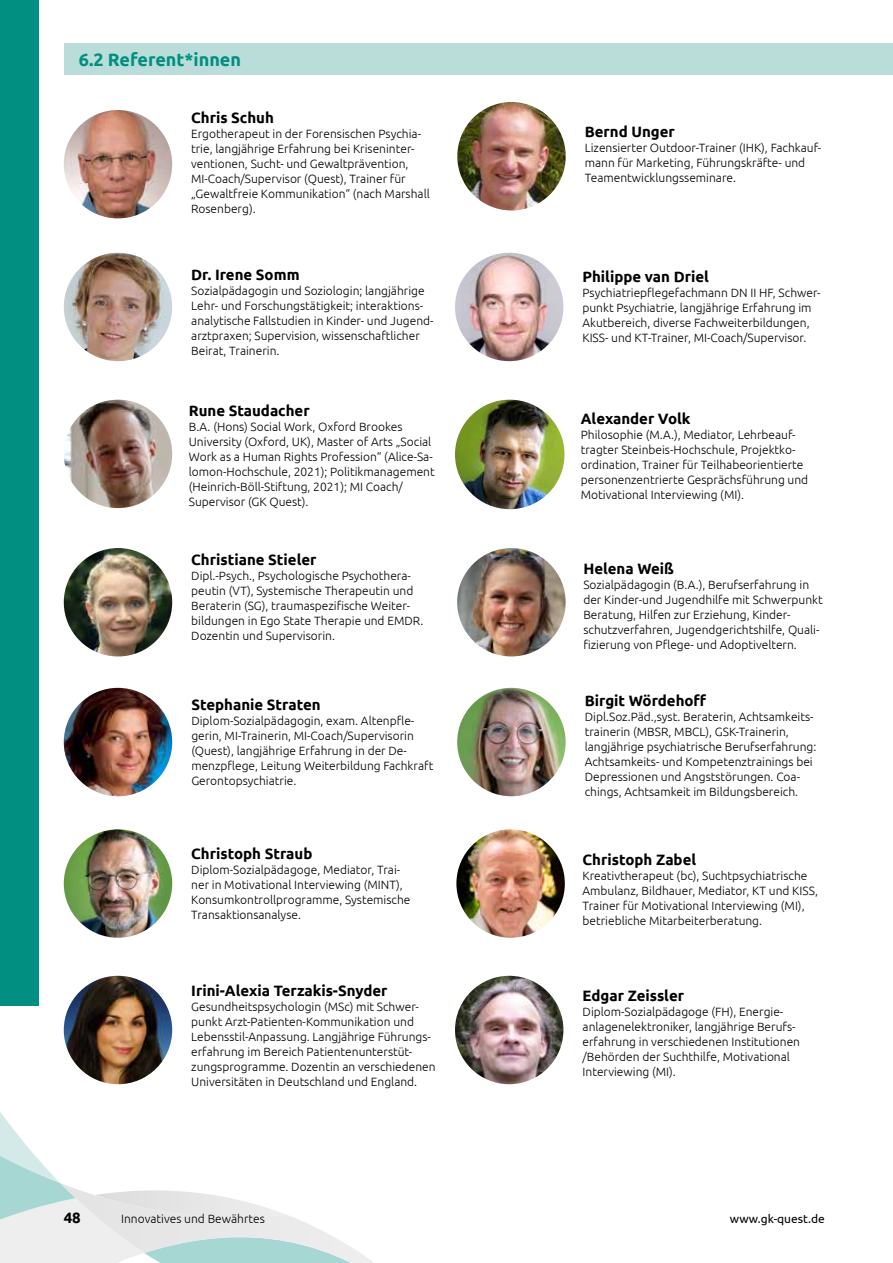
<style>
.page{position:relative;width:893px;height:1263px;background:#fff}
.page>*{position:absolute;margin:0;border:0;box-sizing:border-box;transform-origin:0 0}
.t1{font:700 18px "Ubuntu";color:#008f81}
.t2{font:700 15px "Ubuntu";color:#000}
.t3{font:300 12px/15px "Ubuntu";color:#000}
.t4{font:12px "Ubuntu";color:#000}
</style>
<div class="page">
<svg style="left:0;top:1112px;width:374px;height:151px"></svg>
<div style="left:0;top:0;width:38px;height:1006px;background:#008f81"></div>
<div style="left:65px;top:44px;width:828px;height:31px;background:#bbddd9"></div>
<img style="left:64px;top:110px;width:108px;height:108px;border-radius:54px">
<img style="left:64px;top:253px;width:108px;height:108px;border-radius:54px">
<img style="left:455px;top:400px;width:109px;height:109px;border-radius:55px">
<img style="left:64px;top:688px;width:108px;height:108px;border-radius:54px">
<img style="left:64px;top:548px;width:108px;height:108px;border-radius:54px">
<img style="left:455px;top:976px;width:108px;height:108px;border-radius:54px">
<img style="left:457px;top:688px;width:109px;height:108px;border-radius:54px">
<img style="left:457px;top:548px;width:109px;height:108px;border-radius:54px">
<img style="left:456px;top:829px;width:109px;height:109px;border-radius:54px">
<img style="left:64px;top:829px;width:108px;height:109px;border-radius:54px">
<img style="left:455px;top:253px;width:108px;height:108px;border-radius:54px">
<img style="left:457px;top:102px;width:109px;height:108px;border-radius:54px">
<img style="left:64px;top:976px;width:108px;height:108px;border-radius:54px">
<img style="left:64px;top:400px;width:108px;height:108px;border-radius:54px">
<h1 class="t1" style="left:79px;top:49px;width:164px">6.2 Referent*innen</h1>
<p class="t2" style="left:191px;top:109px;width:84px">Chris Schuh</p>
<p class="t3" style="left:191px;top:126px;width:240px">Ergotherapeut in der Forensischen Psychia&shy;trie, langjährige Erfahrung bei Kriseninter&shy;ventionen, Sucht- und Gewaltprävention, MI-Coach/Supervisor (Quest), Trainer für „Gewaltfreie Kommunikation“ (nach Marshall Rosenberg).</p>
<p class="t2" style="left:191px;top:265px;width:110px">Dr. Irene Somm</p>
<p class="t3" style="left:191px;top:283px;width:244px">Sozialpädagogin und Soziologin; langjährige Lehr- und Forschungstätigkeit; interaktions&shy;analytische Fallstudien in Kinder- und Jugend&shy;arztpraxen; Supervision, wissenschaftlicher Beirat, Trainerin.</p>
<p class="t2" style="left:189px;top:401px;width:122px">Rune Staudacher</p>
<p class="t3" style="left:189px;top:419px;width:247px">B.A. (Hons) Social Work, Oxford Brookes University (Oxford, UK), Master of Arts „Social Work as a Human Rights Profession“ (Alice-Sa&shy;lomon-Hochschule, 2021); Politikmanagement (Heinrich-Böll-Stiftung, 2021); MI Coach/ Supervisor (GK Quest).</p>
<p class="t2" style="left:191px;top:550px;width:127px">Christiane Stieler</p>
<p class="t3" style="left:191px;top:568px;width:234px">Dipl.-Psych., Psychologische Psychothera&shy;peutin (VT), Systemische Therapeutin und Beraterin (SG), traumaspezifische Weiter&shy;bildungen in Ego State Therapie und EMDR.<br>Dozentin und Supervisorin.</p>
<p class="t2" style="left:191px;top:696px;width:131px">Stephanie Straten</p>
<p class="t3" style="left:191px;top:713px;width:243px">Diplom-Sozialpädagogin, exam. Altenpfle&shy;gerin, MI-Trainerin, MI-Coach/Supervisorin (Quest), langjährige Erfahrung in der De&shy;menzpflege, Leitung Weiterbildung Fachkraft Gerontopsychiatrie.</p>
<p class="t2" style="left:191px;top:844px;width:123px">Christoph Straub</p>
<p class="t3" style="left:191px;top:862px;width:221px">Diplom-Sozialpädagoge, Mediator, Trai&shy;ner in Motivational Interviewing (MINT), Konsumkontrollprogramme, Systemische Transaktionsanalyse.</p>
<p class="t2" style="left:191px;top:981px;width:198px">Irini-Alexia Terzakis-Snyder</p>
<p class="t3" style="left:191px;top:998px;width:246px">Gesundheitspsychologin (MSc) mit Schwer&shy;punkt Arzt-Patienten-Kommunikation und Lebensstil-Anpassung. Langjährige Führungs&shy;erfahrung im Bereich Patientenunterstüt&shy;zungsprogramme. Dozentin an verschiedenen Universitäten in Deutschland und England.</p>
<p class="t2" style="left:585px;top:123px;width:92px">Bernd Unger</p>
<p class="t3" style="left:585px;top:140px;width:238px">Lizensierter Outdoor-Trainer (IHK), Fachkauf&shy;mann für Marketing, Führungskräfte- und<br>Teamentwicklungsseminare.</p>
<p class="t2" style="left:582px;top:267px;width:128px">Philippe van Driel</p>
<p class="t3" style="left:582px;top:285px;width:240px">Psychiatriepflegefachmann DN II HF, Schwer&shy;punkt Psychiatrie, langjährige Erfahrung im Akutbereich, diverse Fachweiterbildungen, KISS- und KT-Trainer, MI-Coach/Supervisor.</p>
<p class="t2" style="left:581px;top:410px;width:111px">Alexander Volk</p>
<p class="t3" style="left:581px;top:427px;width:229px">Philosophie (M.A.), Mediator, Lehrbeauf&shy;tragter Steinbeis-Hochschule, Projektko&shy;ordination, Trainer für Teilhabeorientierte personenzentrierte Gesprächsführung und Motivational Interviewing (MI).</p>
<p class="t2" style="left:583px;top:559px;width:92px">Helena Weiß</p>
<p class="t3" style="left:583px;top:577px;width:241px">Sozialpädagogin (B.A.), Berufserfahrung in der Kinder-und Jugendhilfe mit Schwerpunkt Beratung, Hilfen zur Erziehung, Kinder&shy;schutzverfahren, Jugendgerichtshilfe, Quali&shy;fizierung von Pflege- und Adoptiveltern.</p>
<p class="t2" style="left:585px;top:692px;width:123px">Birgit Wördehoff</p>
<p class="t3" style="left:585px;top:709px;width:233px">Dipl.Soz.Päd.,syst. Beraterin, Achtsamkeits&shy;trainerin (MBSR, MBCL), GSK-Trainerin, langjährige psychiatrische Berufserfahrung:<br>Achtsamkeits- und Kompetenztrainings bei Depressionen und Angststörungen. Coa&shy;chings, Achtsamkeit im Bildungsbereich.</p>
<p class="t2" style="left:583px;top:850px;width:115px">Christoph Zabel</p>
<p class="t3" style="left:583px;top:868px;width:237px">Kreativtherapeut (bc), Suchtpsychiatrische Ambulanz, Bildhauer, Mediator, KT und KISS, Trainer für Motivational Interviewing (MI), betriebliche Mitarbeiterberatung.</p>
<p class="t2" style="left:583px;top:987px;width:103px">Edgar Zeissler</p>
<p class="t3" style="left:583px;top:1004px;width:219px">Diplom-Sozialpädagoge (FH), Energie&shy;anlagenelektroniker, langjährige Berufs&shy;erfahrung in verschiedenen Institutionen /Behörden der Suchthilfe, Motivational Interviewing (MI).</p>
<p class="t2" style="left:64px;top:1208px;width:19px">48</p>
<p class="t3" style="left:121px;top:1210px;width:145px">Innovatives und Bewährtes</p>
<p class="t4" style="left:730px;top:1211px;width:97px">www.gk-quest.de</p>
</div>
